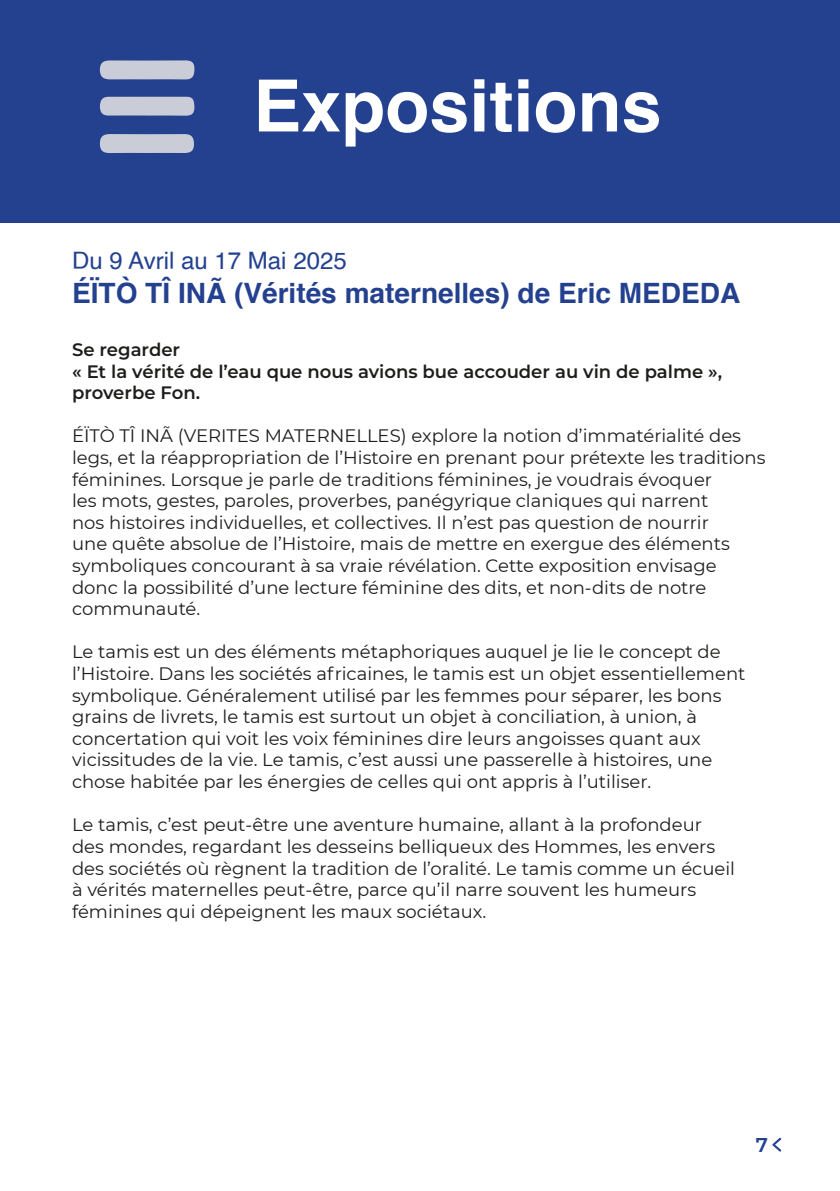
<style>
.page{position:relative;width:840px;height:1191px;background:#fff}
.page>*{position:absolute;margin:0;border:0;box-sizing:border-box;transform-origin:0 0}
.t1{font:700 72px "Helvetica";color:#fff}
.t2{font:700 28px "Helvetica";color:#244190}
.t3{font:24px "Helvetica";color:#244190}
.t4{font:600 20px "Montserrat";color:#244190}
.t5{font:18px/21.6px "Montserrat";color:#1d1d1b}
.t6{font:600 18px/21.6px "Montserrat";color:#1d1d1b}
</style>
<div class="page">
<svg style="left:772px;top:1137px;width:9px;height:14px"></svg>
<div style="left:0;top:0;width:839px;height:223px;background:#244190"></div>
<svg style="left:100px;top:60px;width:94px;height:20px;background:#bcc0d2"></svg>
<svg style="left:100px;top:97px;width:94px;height:19px;background:#c2c5d4"></svg>
<svg style="left:100px;top:134px;width:94px;height:19px;background:#c3c6d5"></svg>
<h1 class="t1" style="left:253px;top:48px;width:410px">Expositions</h1>
<h3 class="t3" style="left:72px;top:242px;width:276px">Du 9 Avril au 17 Mai 2025</h3>
<h2 class="t2" style="left:72px;top:270px;width:669px">ÉÏTÒ TÎ INÃ (Vérités maternelles) de Eric MEDEDA</h2>
<p class="t6" style="left:72px;top:338px;width:651px">Se regarder<br>« Et la vérité de l’eau que nous avions bue accouder au vin de palme », proverbe Fon.</p>
<p class="t5" style="left:72px;top:424px;width:694px">ÉÏTÒ TÎ INÃ (VERITES MATERNELLES) explore la notion d’immatérialité des legs, et la réappropriation de l’Histoire en prenant pour prétexte les traditions féminines. Lorsque je parle de traditions féminines, je voudrais évoquer<br>les mots, gestes, paroles, proverbes, panégyrique claniques qui narrent<br>nos histoires individuelles, et collectives. Il n’est pas question de nourrir<br>une quête absolue de l’Histoire, mais de mettre en exergue des éléments symboliques concourant à sa vraie révélation. Cette exposition envisage donc la possibilité d’une lecture féminine des dits, et non-dits de notre communauté.</p>
<p class="t5" style="left:72px;top:640px;width:674px">Le tamis est un des éléments métaphoriques auquel je lie le concept de l’Histoire. Dans les sociétés africaines, le tamis est un objet essentiellement symbolique. Généralement utilisé par les femmes pour séparer, les bons grains de livrets, le tamis est surtout un objet à conciliation, à union, à concertation qui voit les voix féminines dire leurs angoisses quant aux vicissitudes de la vie. Le tamis, c’est aussi une passerelle à histoires, une chose habitée par les énergies de celles qui ont appris à l’utiliser.</p>
<p class="t5" style="left:72px;top:813px;width:664px">Le tamis, c’est peut-être une aventure humaine, allant à la profondeur des mondes, regardant les desseins belliqueux des Hommes, les envers des sociétés où règnent la tradition de l’oralité. Le tamis comme un écueil à vérités maternelles peut-être, parce qu’il narre souvent les humeurs féminines qui dépeignent les maux sociétaux.</p>
<p class="t4" style="left:755px;top:1132px;width:14px">7</p>
</div>
